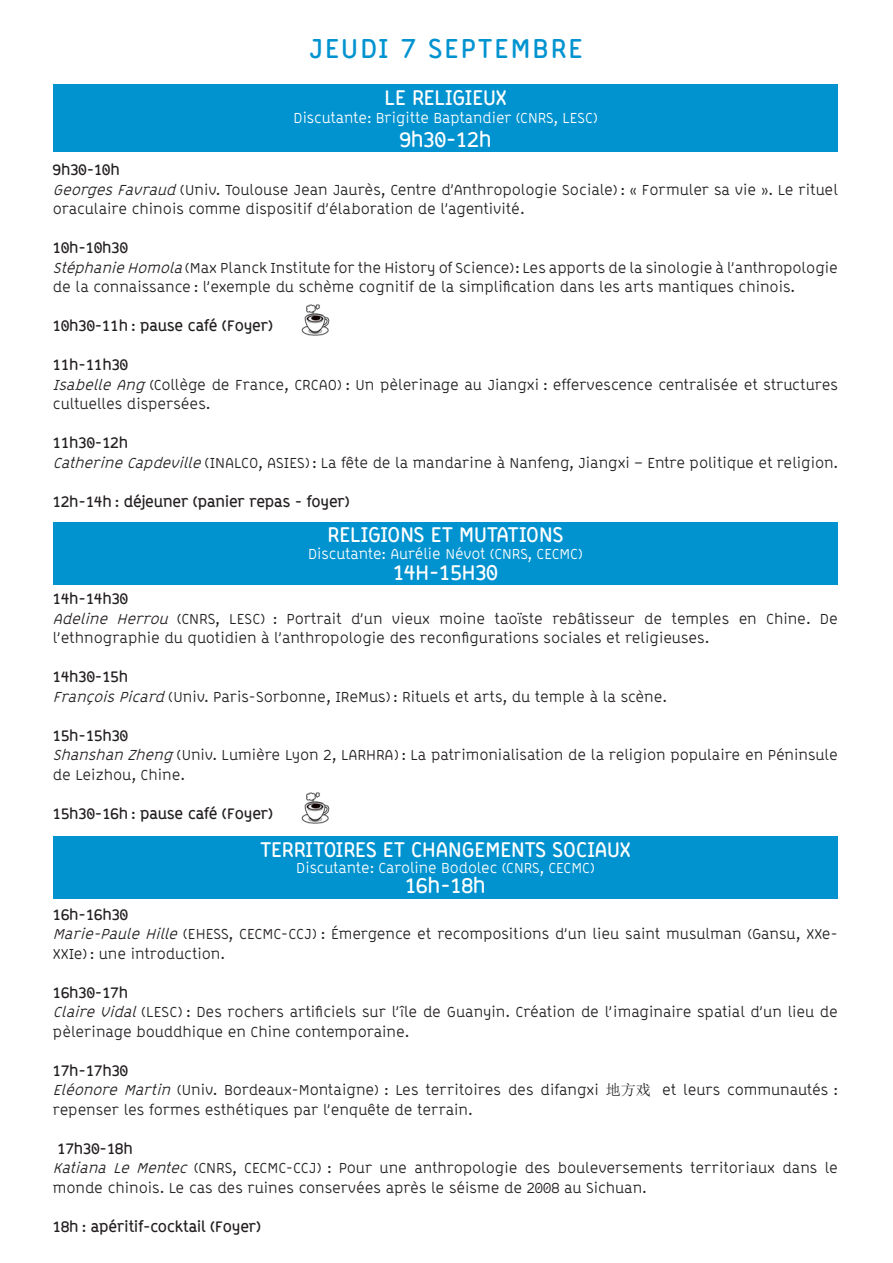
<style>
.page{position:relative;width:893px;height:1263px;background:#fff}
.page>*{position:absolute;margin:0;border:0;box-sizing:border-box;transform-origin:0 0}
.t1{font:700 27px "ABB Line";letter-spacing:.08em;color:#0093d0}
.t2{font:700 21px "ABB Line";color:#fff}
.t3{font:15px/19.5px "ABB Line";color:#231f20}
.t4{font:700 15px "ABB Line";color:#231f20}
.t5{font:15px "ABB Line";color:#fff}
.s1{font-style:italic}
.s2{font-family:"Sim Sun"}
</style>
<div class="page">
<div style="left:53px;top:84px;width:785px;height:67px;background:#0093d0"></div>
<img style="left:301px;top:304px;width:29px;height:31px">
<div style="left:53px;top:522px;width:785px;height:63px;background:#0093d0"></div>
<img style="left:301px;top:792px;width:29px;height:31px">
<div style="left:53px;top:837px;width:785px;height:62px;background:#0093d0"></div>
<p class="t1" style="left:309px;top:33px;width:275px">JEUDI 7 SEPTEMBRE</p>
<p class="t2" style="left:385px;top:85px;width:123px">LE RELIGIEUX</p>
<p class="t5" style="left:294px;top:109px;width:306px">Discutante: Brigitte Baptandier (CNRS, LESC)</p>
<p class="t2" style="left:400px;top:127px;width:93px">9h30-12h</p>
<p class="t4" style="left:53px;top:161px;width:68px">9h30-10h</p>
<p class="t3" style="left:53px;top:180px;width:786px"><span class="s1">GeorgesFavraud</span> (Univ. Toulouse Jean Jaurès, Centre d’Anthropologie Sociale) : « Formuler sa vie ». Le rituel oraculaire chinois comme dispositif d’élaboration de l’agentivité.</p>
<p class="t4" style="left:53px;top:239px;width:76px">10h-10h30</p>
<p class="t3" style="left:53px;top:258px;width:786px"><span class="s1">Stéphanie Homola</span>(Max Planck Institute for the History of Science) : Les apports de la sinologie à l’anthropologie de la connaissance : l’exemple du schème cognitif de la simplification dans les arts mantiques chinois.</p>
<p class="t4" style="left:53px;top:317px;width:221px">10h30-11h : pause café (Foyer)</p>
<p class="t4" style="left:53px;top:356px;width:77px">11h-11h30</p>
<p class="t3" style="left:53px;top:375px;width:786px"><span class="s1">Isabelle Ang</span> (Collège de France, CRCAO) : Un pèlerinage au Jiangxi : effervescence centralisée et structures cultuelles dispersées.</p>
<p class="t4" style="left:53px;top:434px;width:77px">11h30-12h</p>
<p class="t3" style="left:53px;top:453px;width:786px"><span class="s1">Catherine Capdeville</span> (INALCO, ASIES) : La fête de la mandarine à Nanfeng, Jiangxi – Entre politique et religion.</p>
<p class="t4" style="left:53px;top:492px;width:298px">12h-14h : déjeuner (panier repas - foyer)</p>
<p class="t2" style="left:328px;top:522px;width:237px">RELIGIONS ET MUTATIONS</p>
<p class="t5" style="left:308px;top:545px;width:276px">Discutante: Aurélie Névot (CNRS, CECMC)</p>
<p class="t2" style="left:393px;top:560px;width:106px">14H-15H30</p>
<p class="t4" style="left:53px;top:590px;width:77px">14h-14h30</p>
<p class="t3" style="left:53px;top:609px;width:786px"><span class="s1">Adeline Herrou</span> (CNRS, LESC) : Portrait d’un vieux moine taoïste rebâtisseur de temples en Chine. De l’ethnographie du quotidien à l’anthropologie des reconfigurations sociales et religieuses.</p>
<p class="t4" style="left:53px;top:668px;width:77px">14h30-15h</p>
<p class="t3" style="left:53px;top:687px;width:615px"><span class="s1">FrançoisPicard</span> (Univ. Paris-Sorbonne, IReMus) : Rituels et arts, du temple à la scène.</p>
<p class="t4" style="left:53px;top:726px;width:77px">15h-15h30</p>
<p class="t3" style="left:53px;top:745px;width:786px"><span class="s1">Shanshan Zheng</span> (Univ. Lumière Lyon 2, LARHRA) : La patrimonialisation de la religion populaire en Péninsule de Leizhou, Chine.</p>
<p class="t4" style="left:53px;top:804px;width:221px">15h30-16h : pause café (Foyer)</p>
<p class="t2" style="left:260px;top:836px;width:372px">TERRITOIRES ET CHANGEMENTS SOCIAUX</p>
<p class="t5" style="left:296px;top:859px;width:300px">Discutante: Caroline Bodolec (CNRS, CECMC)</p>
<p class="t2" style="left:405px;top:872px;width:82px">16h-18h</p>
<p class="t4" style="left:53px;top:905px;width:77px">16h-16h30</p>
<p class="t3" style="left:53px;top:924px;width:786px"><span class="s1">Marie-Paule Hille</span> (EHESS, CECMC-CCJ) : Émergence et recompositions d’un lieu saint musulman (Gansu, XXe-<br>XXIe) : une introduction.</p>
<p class="t4" style="left:53px;top:983px;width:77px">16h30-17h</p>
<p class="t3" style="left:53px;top:1002px;width:786px"><span class="s1">Claire Vidal</span> (LESC) : Des rochers artificiels sur l’île de Guanyin. Création de l’imaginaire spatial d’un lieu de pèlerinage bouddhique en Chine contemporaine.</p>
<p class="t4" style="left:53px;top:1061px;width:77px">17h-17h30</p>
<p class="t3" style="left:53px;top:1080px;width:786px"><span class="s1">Eléonore Martin</span> (Univ. Bordeaux-Montaigne) : Les territoires des difangxi <span class="s2">地方戏</span> et leurs communautés : repenser les formes esthétiques par l’enquête de terrain.</p>
<p class="t4" style="left:58px;top:1139px;width:77px">17h30-18h</p>
<p class="t3" style="left:53px;top:1158px;width:786px"><span class="s1">Katiana Le Mentec</span> (CNRS, CECMC-CCJ) : Pour une anthropologie des bouleversements territoriaux dans le monde chinois. Le cas des ruines conservées après le séisme de 2008 au Sichuan.</p>
<p class="t4" style="left:53px;top:1217px;width:209px">18h : apéritif-cocktail (Foyer)</p>
</div>
